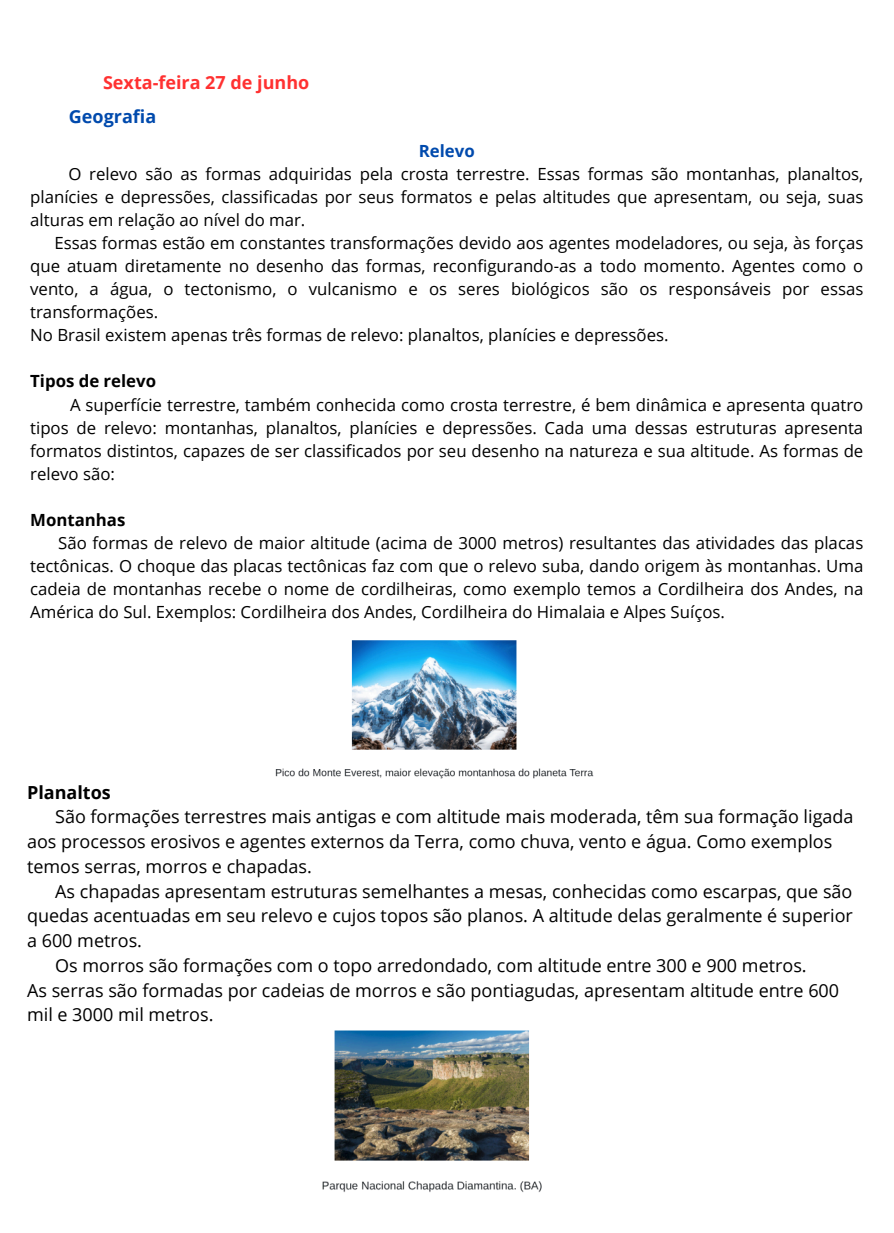
<style>
.page{position:relative;width:894px;height:1233px;background:#fff}
.page>*{position:absolute;margin:0;border:0;box-sizing:border-box;transform-origin:0 0}
.t1{font:18px/24.8px "Open Sans";color:#000}
.t2{font:700 18px "Open Sans";color:#ff3131}
.t3{font:700 18px "Open Sans";color:#004aad}
.t4{font:700 18px "Open Sans";color:#000}
.t5{font:16.8px/23.1px "Open Sans";color:#000;text-align:justify}
.t6{font:700 16.8px "Open Sans";color:#000}
.t7{font:700 16.8px "Open Sans";color:#004aad}
</style>
<div class="page">
<img style="left:275px;top:640px;width:319px;height:139px">
<img style="left:322px;top:1030px;width:220px;height:162px">
<p class="t2" style="left:103px;top:70px;width:208px">Sexta-feira 27 de junho</p>
<p class="t3" style="left:69px;top:104px;width:89px">Geografia</p>
<p class="t7" style="left:418px;top:139px;width:57px">Relevo</p>
<p class="t5" style="left:30px;top:162px;width:834px;text-indent:38px">O relevo são as formas adquiridas pela crosta terrestre. Essas formas são montanhas, planaltos, planícies e depressões, classificadas por seus formatos e pelas altitudes que apresentam, ou seja, suas alturas em relação ao nível do mar.</p>
<p class="t5" style="left:30px;top:231px;width:834px;text-align:left;text-indent:24px">Essas formas estão em constantes transformações devido aos agentes modeladores, ou seja, às forças que atuam diretamente no desenho das formas, reconfigurando-as a todo momento. Agentes como o vento, a água, o tectonismo, o vulcanismo e os seres biológicos são os responsáveis por essas transformações.<br>No Brasil existem apenas três formas de relevo: planaltos, planícies e depressões.</p>
<p class="t6" style="left:30px;top:370px;width:127px">Tipos de relevo</p>
<p class="t5" style="left:30px;top:392px;width:834px;text-indent:40px">A superfície terrestre, também conhecida como crosta terrestre, é bem dinâmica e apresenta quatro tipos de relevo: montanhas, planaltos, planícies e depressões. Cada uma dessas estruturas apresenta formatos distintos, capazes de ser classificados por seu desenho na natureza e sua altitude. As formas de relevo são:</p>
<p class="t6" style="left:30px;top:508px;width:97px">Montanhas</p>
<p class="t5" style="left:30px;top:531px;width:834px;text-indent:28px">São formas de relevo de maior altitude (acima de 3000 metros) resultantes das atividades das placas tectônicas. O choque das placas tectônicas faz com que o relevo suba, dando origem às montanhas. Uma cadeia de montanhas recebe o nome de cordilheiras, como exemplo temos a Cordilheira dos Andes, na América do Sul. Exemplos: Cordilheira dos Andes, Cordilheira do Himalaia e Alpes Suíços.</p>
<p class="t4" style="left:27px;top:779px;width:85px">Planaltos</p>
<p class="t1" style="left:27px;top:804px;width:827px;text-indent:28px">São formações terrestres mais antigas e com altitude mais moderada, têm sua formação ligada aos processos erosivos e agentes externos da Terra, como chuva, vento e água. Como exemplos temos serras, morros e chapadas.</p>
<p class="t1" style="left:55px;top:878px;width:798px">As chapadas apresentam estruturas semelhantes a mesas, conhecidas como escarpas, que são</p>
<p class="t1" style="left:27px;top:903px;width:827px">quedas acentuadas em seu relevo e cujos topos são planos. A altitude delas geralmente é superior</p>
<p class="t1" style="left:27px;top:928px;width:116px">a 600 metros.</p>
<p class="t1" style="left:55px;top:952px;width:753px">Os morros são formações com o topo arredondado, com altitude entre 300 e 900 metros.</p>
<p class="t1" style="left:27px;top:977px;width:813px">As serras são formadas por cadeias de morros e são pontiagudas, apresentam altitude entre 600</p>
<p class="t1" style="left:27px;top:1002px;width:188px">mil e 3000 mil metros.</p>
</div>
